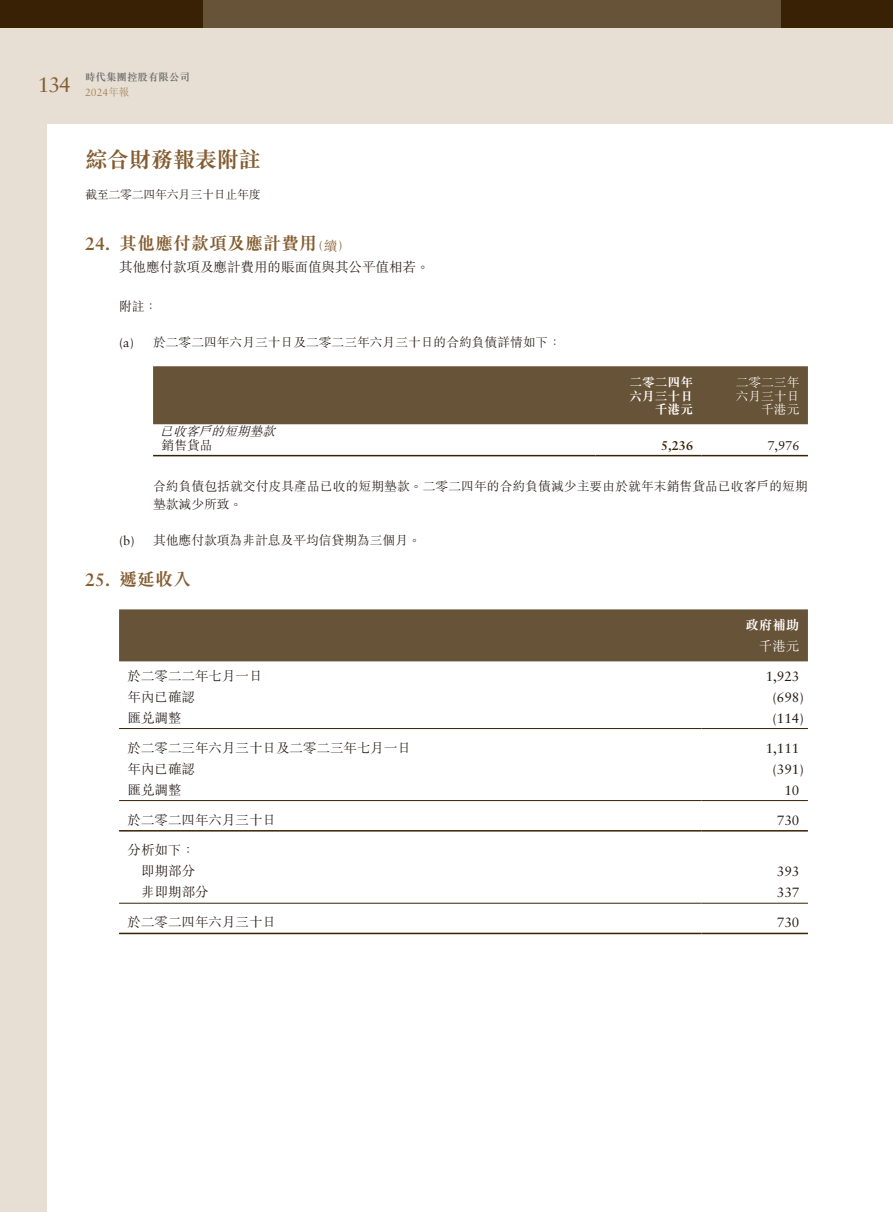
<style>
.page{position:relative;width:893px;height:1212px;background:#e8dfd4}
.page>*{position:absolute;margin:0;border:0;box-sizing:border-box;transform-origin:0 0}
.t1{font:700 22.5px "M Sung HK";letter-spacing:-.025em;color:#845d31}
.t2{font:700 18px "M Sung HK";color:#845d31}
.t3{font:300 13.5px/21px "M Sung HK";color:#231916;text-align:right}
.t4{font:13.5px "Sabon LT Std";color:#231916}
.t5{font:700 13.5px "M Sung HK";color:#fff}
.t6{font:300 13.5px "M Sung HK";color:#fff}
.t7{font:300 12.75px/18px "M Sung HK";color:#231916}
.t8{font:700 12.75px/13.5px "M Sung HK";color:#fff}
.t9{font:300 12.75px/13.5px "M Sung HK";color:#fff}
.t10{font:italic 300 12.75px "M Sung HK";color:#231916}
.t11{font:700 12.75px "Sabon LT Std";color:#382104}
.t12{font:12.75px "Sabon LT Std";color:#231916}
.t13{font:300 12px "M Sung HK";letter-spacing:-.025em;color:#231916}
.t14{font:700 10.5px "M Sung HK";color:#727272}
.t15{font:10.5px "Sabon LT Std";color:#a6885e}
.s1{font-family:"M Sung HK";font-weight:300}
.s2{font-family:"Sabon LT Std"}
.s3{font-weight:300;font-size:13.5px}
.s4{font-family:"Sabon LT Std";font-weight:400}
</style>
<div class="page">
<div style="left:0;top:0;width:893px;height:28px;background:#675337"></div>
<div style="left:781px;top:0;width:112px;height:28px;background:#382104"></div>
<div style="left:0;top:0;width:203px;height:28px;background:#382104"></div>
<div style="left:47px;top:124px;width:846px;height:1088px;background:#fff"></div>
<div style="left:153px;top:366px;width:655px;height:58px;background:#675337"></div>
<hr style="left:153px;top:455px;width:442px;height:1px;background:#382104">
<hr style="left:595px;top:455px;width:107px;height:1px;background:#382104">
<hr style="left:702px;top:455px;width:106px;height:1px;background:#382104">
<div style="left:119px;top:609px;width:689px;height:52px;background:#675337"></div>
<hr style="left:119px;top:728px;width:583px;height:1px;background:#382104">
<hr style="left:702px;top:728px;width:106px;height:1px;background:#382104">
<hr style="left:119px;top:800px;width:583px;height:1px;background:#382104">
<hr style="left:702px;top:800px;width:106px;height:1px;background:#382104">
<hr style="left:119px;top:830px;width:583px;height:1px;background:#382104">
<hr style="left:702px;top:830px;width:106px;height:1px;background:#382104">
<hr style="left:119px;top:903px;width:583px;height:1px;background:#382104">
<hr style="left:702px;top:903px;width:106px;height:1px;background:#382104">
<hr style="left:119px;top:933px;width:583px;height:1px;background:#382104">
<hr style="left:702px;top:933px;width:106px;height:1px;background:#382104">
<p class="t14" style="left:85px;top:69px;width:106px">時代集團控股有限公司</p>
<p class="t15" style="left:38px;top:86px;width:93px"><sup>134</sup> 2024<span class="s1">年報</span></p>
<h1 class="t1" style="left:85px;top:144px;width:178px">綜合財務報表附註</h1>
<p class="t13" style="left:85px;top:186px;width:177px">截至二零二四年六月三十日止年度</p>
<h2 class="t2" style="left:85px;top:231px;width:267px"><span class="s2">24.</span> 其他應付款項及應計費用<span class="s3">（續）</span></h2>
<p class="t3" style="left:119px;top:255px;width:312px">其他應付款項及應計費用的賬面值與其公平值相若。</p>
<p class="t7" style="left:119px;top:296px;width:40px">附註：</p>
<p class="t7" style="left:119px;top:332px;width:444px"><span class="s4">(a)</span> 於二零二四年六月三十日及二零二三年六月三十日的合約負債詳情如下：</p>
<p class="t8" style="left:629px;top:375px;width:65px">二零二四年六月三十日</p>
<p class="t9" style="left:736px;top:375px;width:65px">二零二三年六月三十日</p>
<p class="t8" style="left:655px;top:402px;width:40px">千港元</p>
<p class="t9" style="left:761px;top:402px;width:40px">千港元</p>
<p class="t10" style="left:160px;top:422px;width:121px">已收客戶的短期墊款</p>
<p class="t7" style="left:162px;top:435px;width:52px">銷售貨品</p>
<p class="t11" style="left:661px;top:437px;width:33px">5,236</p>
<p class="t12" style="left:767px;top:438px;width:33px">7,976</p>
<p class="t7" style="left:153px;top:476px;width:656px">合約負債包括就交付皮具產品已收的短期墊款。二零二四年的合約負債減少主要由於就年末銷售貨品已收客戶的短期墊款減少所致。</p>
<p class="t7" style="left:119px;top:530px;width:303px"><span class="s4">(b)</span> 其他應付款項為非計息及平均信貸期為三個月。</p>
<h2 class="t2" style="left:85px;top:567px;width:108px"><span class="s2">25.</span> 遞延收入</h2>
<p class="t5" style="left:745px;top:616px;width:56px">政府補助</p>
<p class="t6" style="left:759px;top:637px;width:42px">千港元</p>
<p class="t3" style="left:128px;top:665px;width:136px">於二零二二年七月一日</p>
<p class="t4" style="left:766px;top:668px;width:35px">1,923</p>
<p class="t3" style="left:128px;top:686px;width:69px">年內已確認</p>
<p class="t4" style="left:772px;top:689px;width:33px">(698)</p>
<p class="t3" style="left:128px;top:707px;width:55px">匯兌調整</p>
<p class="t4" style="left:772px;top:710px;width:33px">(114)</p>
<p class="t3" style="left:128px;top:737px;width:285px">於二零二三年六月三十日及二零二三年七月一日</p>
<p class="t4" style="left:766px;top:740px;width:35px">1,111</p>
<p class="t3" style="left:128px;top:758px;width:69px">年內已確認</p>
<p class="t4" style="left:772px;top:761px;width:33px">(391)</p>
<p class="t3" style="left:128px;top:779px;width:55px">匯兌調整</p>
<p class="t4" style="left:784px;top:782px;width:17px">10</p>
<p class="t3" style="left:128px;top:809px;width:150px">於二零二四年六月三十日</p>
<p class="t4" style="left:777px;top:812px;width:24px">730</p>
<p class="t3" style="left:128px;top:839px;width:69px">分析如下：即期部分</p>
<p class="t4" style="left:777px;top:863px;width:24px">393</p>
<p class="t3" style="left:141px;top:881px;width:69px">非即期部分</p>
<p class="t4" style="left:777px;top:884px;width:24px">337</p>
<p class="t3" style="left:128px;top:911px;width:150px">於二零二四年六月三十日</p>
<p class="t4" style="left:777px;top:914px;width:24px">730</p>
</div>
